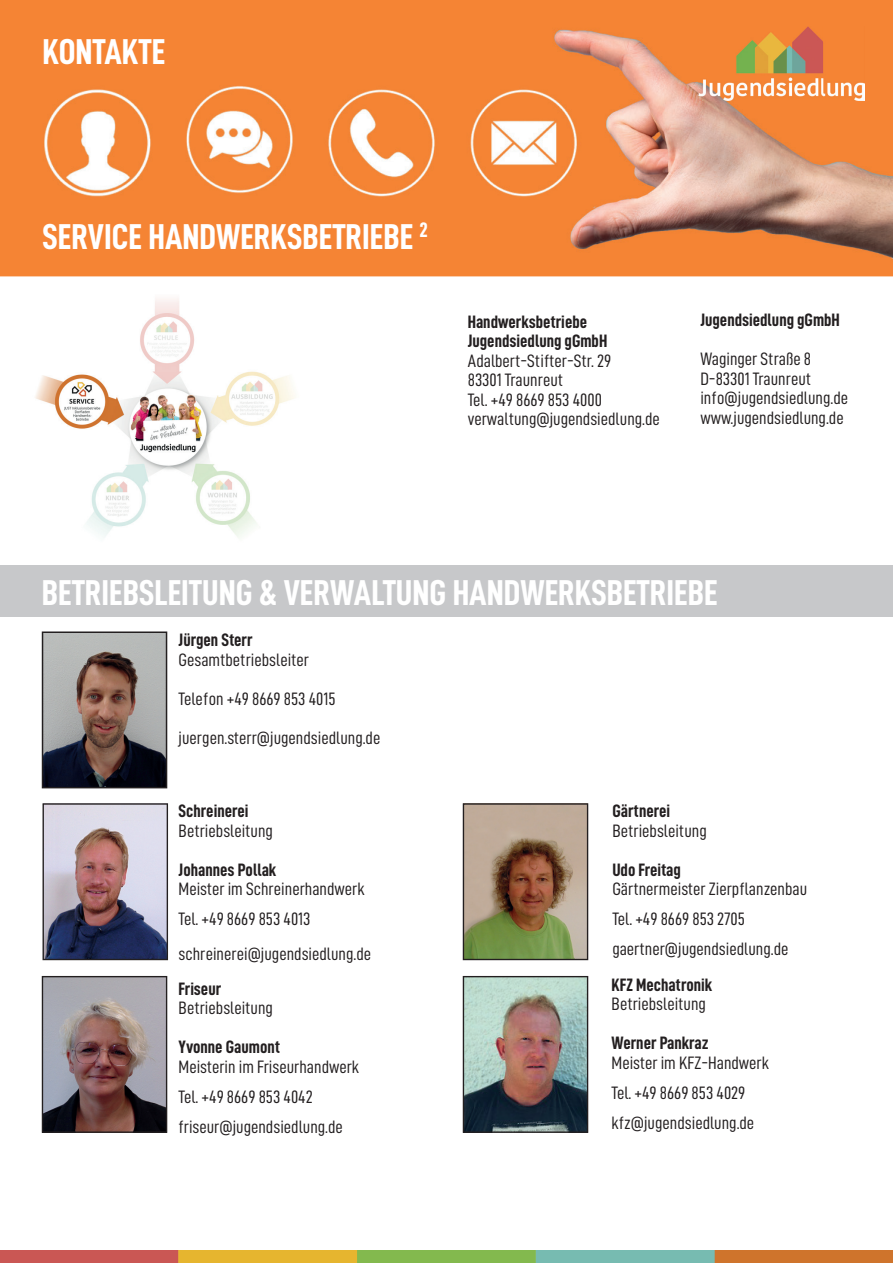
<style>
.page{position:relative;width:893px;height:1263px;background:#fff}
.page>*{position:absolute;margin:0;border:0;box-sizing:border-box;transform-origin:0 0}
.t1{font:36px "D DIN Condensed Bold";color:#fff}
.t2{font:18px/30px "D DIN Condensed";color:#231f20}
.t3{font:18px/19.5px "D DIN Condensed Bold";color:#231f20}
</style>
<div class="page">
<img style="left:0;top:0;width:893px;height:276px">
<img style="left:699px;top:27px;width:166px;height:74px">
<svg style="left:42px;top:631px;width:125px;height:157px"></svg>
<img style="left:16px;top:298px;width:303px;height:268px">
<div style="left:0;top:566px;width:893px;height:51px;background:#c7c8ca"></div>
<img style="left:43px;top:803px;width:125px;height:157px">
<img style="left:0;top:1250px;width:893px;height:13px">
<svg style="left:42px;top:976px;width:125px;height:157px"></svg>
<svg style="left:463px;top:803px;width:125px;height:157px"></svg>
<img style="left:463px;top:976px;width:125px;height:157px">
<h1 class="t1" style="left:43px;top:32px;width:124px">KONTAKTE</h1>
<h1 class="t1" style="left:43px;top:216px;width:387px">SERVICE HANDWERKSBETRIEBE <sup>2</sup></h1>
<p class="t3" style="left:468px;top:311px;width:141px">Handwerksbetriebe<br>Jugendsiedlung gGmbH</p>
<p class="t2" style="left:468px;top:350px;width:194px;line-height:19.5px">Adalbert-Stifter-Str. 29<br>83301 Traunreut<br>Tel. +49 8669 853 4000 verwaltung@jugendsiedlung.de</p>
<p class="t3" style="left:700px;top:310px;width:141px">Jugendsiedlung gGmbH</p>
<p class="t2" style="left:700px;top:349px;width:149px;line-height:19.5px">Waginger Straße 8<br>D-83301 Traunreut info@jugendsiedlung.de www.jugendsiedlung.de</p>
<h1 class="t1" style="left:42px;top:572px;width:677px">BETRIEBSLEITUNG &amp; VERWALTUNG HANDWERKSBETRIEBE</h1>
<p class="t3" style="left:179px;top:630px;width:75px">Jürgen Sterr</p>
<p class="t2" style="left:179px;top:640px;width:203px;line-height:39px">Gesamtbetriebsleiter<br>Telefon +49 8669 853 4015 juergen.sterr@jugendsiedlung.de</p>
<p class="t3" style="left:179px;top:801px;width:72px">Schreinerei</p>
<p class="t2" style="left:179px;top:815px;width:96px">Betriebsleitung</p>
<p class="t3" style="left:179px;top:860px;width:99px">Johannes Pollak</p>
<p class="t2" style="left:179px;top:874px;width:188px">Meister im Schreinerhandwerk<br>Tel. +49 8669 853 4013</p>
<p class="t2" style="left:179px;top:938px;width:194px">schreinerei@jugendsiedlung.de</p>
<p class="t3" style="left:179px;top:978px;width:44px">Friseur</p>
<p class="t2" style="left:179px;top:992px;width:96px">Betriebsleitung</p>
<p class="t3" style="left:179px;top:1037px;width:103px">Yvonne Gaumont</p>
<p class="t2" style="left:179px;top:1051px;width:182px">Meisterin im Friseurhandwerk<br>Tel. +49 8669 853 4042 friseur@jugendsiedlung.de</p>
<p class="t3" style="left:612px;top:801px;width:59px">Gärtnerei</p>
<p class="t2" style="left:612px;top:815px;width:96px">Betriebsleitung</p>
<p class="t3" style="left:612px;top:859px;width:70px">Udo Freitag</p>
<p class="t2" style="left:612px;top:874px;width:196px">Gärtnermeister Zierpflanzenbau<br>Tel. +49 8669 853 2705 gaertner@jugendsiedlung.de</p>
<p class="t3" style="left:612px;top:975px;width:102px">KFZ Mechatronik</p>
<p class="t2" style="left:612px;top:989px;width:96px">Betriebsleitung</p>
<p class="t3" style="left:612px;top:1033px;width:99px">Werner Pankraz</p>
<p class="t2" style="left:612px;top:1047px;width:159px">Meister im KFZ-Handwerk<br>Tel. +49 8669 853 4029 kfz@jugendsiedlung.de</p>
</div>
